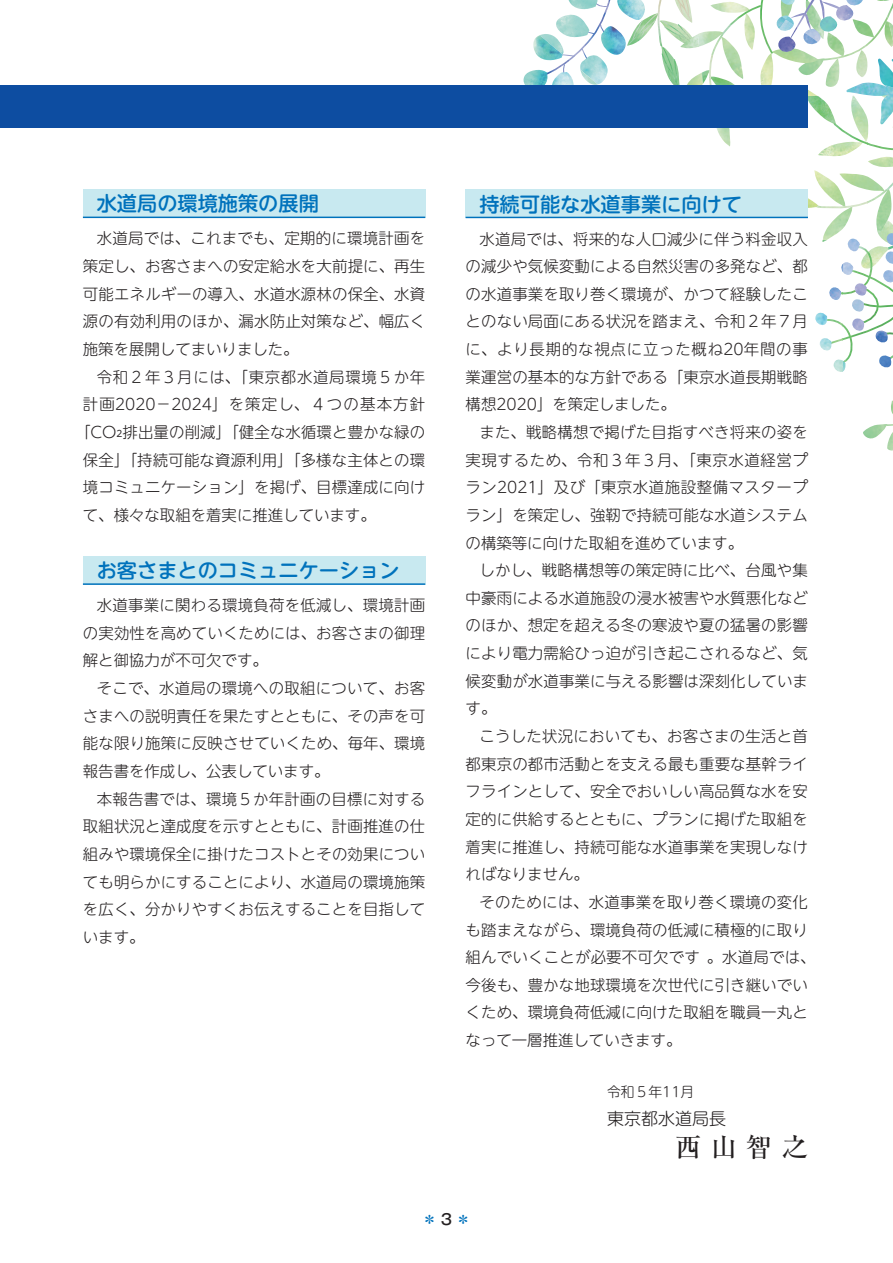
<style>
.page{position:relative;width:893px;height:1263px;background:#fff}
.page>*{position:absolute;margin:0;border:0;box-sizing:border-box;transform-origin:0 0}
.t1{font:500 26.55px "Ryumin Pr 6 N";color:#231f20}
.t2{font:500 20.25px "UD Shin M Go Pro";color:#0072bc}
.t3{font:300 16.95px "UD Shin M Go Pro";color:#231f20}
.t4{font:300 15.45px/27.6px "UD Shin M Go Pro";letter-spacing:.01em;color:#231f20;text-align:justify}
.t5{font:300 15.45px "UD Shin M Go Pro";letter-spacing:.075em;color:#231f20}
.t6{font:300 15.45px "UD Shin M Go Pro";letter-spacing:.045em;color:#231f20}
.t7{font:500 14.85px "Gothic MB101 Pr 6";color:#0072bc}
.t8{font:300 13.8px "UD Shin M Go Pro";color:#231f20}
.s1{font-weight:400;font-size:9px}
.s2{color:#231f20}
</style>
<div class="page">
<svg style="left:522px;top:0;width:371px;height:451px"></svg>
<div style="left:83px;top:189px;width:342px;height:29px;background:#c8e9f0"></div>
<hr style="left:83px;top:217px;width:342px;height:1px;background:#0072bc">
<div style="left:83px;top:556px;width:342px;height:29px;background:#c8e9f0"></div>
<hr style="left:83px;top:583px;width:342px;height:2px;background:#0072bc">
<div style="left:0;top:85px;width:808px;height:43px;background:#0d4da1"></div>
<div style="left:466px;top:189px;width:342px;height:29px;background:#c8e9f0"></div>
<hr style="left:466px;top:217px;width:342px;height:1px;background:#0072bc">
<h2 class="t2" style="left:97px;top:187px;width:224px">水道局の環境施策の展開</h2>
<p class="t4" style="left:83px;top:224px;width:344px;text-indent:14px">水道局では、これまでも、定期的に環境計画を策定し、お客さまへの安定給水を大前提に、再生可能エネルギーの導入、水道水源林の保全、水資源の有効利用のほか、漏水防止対策など、幅広く施策を展開してまいりました。</p>
<p class="t6" style="left:97px;top:364px;width:330px">令和２年３月には、「東京都水道局環境５か年</p>
<p class="t5" style="left:83px;top:392px;width:344px">計画2020－2024」を策定し、４つの基本方針</p>
<p class="t4" style="left:75px;top:417px;width:351px">「CO<span class="s1">2</span>排出量の削減」「健全な水循環と豊かな緑の</p>
<p class="t4" style="left:83px;top:445px;width:344px">保全」「持続可能な資源利用」「多様な主体との環</p>
<p class="t4" style="left:83px;top:473px;width:344px">境コミュニケーション」を掲げ、目標達成に向け</p>
<p class="t4" style="left:83px;top:500px;width:294px">て、様々な取組を着実に推進しています。</p>
<h2 class="t2" style="left:97px;top:554px;width:304px">お客さまとのコミュニケーション</h2>
<p class="t4" style="left:83px;top:591px;width:344px;text-indent:14px">水道事業に関わる環境負荷を低減し、環境計画の実効性を高めていくためには、お客さまの御理解と御協力が不可欠です。</p>
<p class="t4" style="left:83px;top:674px;width:344px;text-indent:14px">そこで、水道局の環境への取組について、お客さまへの説明責任を果たすとともに、その声を可能な限り施策に反映させていくため、毎年、環境報告書を作成し、公表しています。</p>
<p class="t4" style="left:83px;top:784px;width:344px;text-indent:14px">本報告書では、環境５か年計画の目標に対する取組状況と達成度を示すとともに、計画推進の仕組みや環境保全に掛けたコストとその効果についても明らかにすることにより、水道局の環境施策を広く、分かりやすくお伝えすることを目指しています。</p>
<h2 class="t2" style="left:479px;top:187px;width:264px">持続可能な水道事業に向けて</h2>
<p class="t4" style="left:466px;top:224px;width:344px;text-indent:14px">水道局では、将来的な人口減少に伴う料金収入の減少や気候変動による自然災害の多発など、都の水道事業を取り巻く環境が、かつて経験したことのない局面にある状況を踏まえ、令和２年７月に、より長期的な視点に立った概ね20年間の事業運営の基本的な方針である「東京水道長期戦略構想2020」を策定しました。</p>
<p class="t4" style="left:466px;top:417px;width:344px;text-indent:14px">また、戦略構想で掲げた目指すべき将来の姿を実現するため、令和３年３月、「東京水道経営プラン2021」及び「東京水道施設整備マスタープラン」を策定し、強靭で持続可能な水道システムの構築等に向けた取組を進めています。</p>
<p class="t4" style="left:466px;top:556px;width:344px;text-indent:14px">しかし、戦略構想等の策定時に比べ、台風や集中豪雨による水道施設の浸水被害や水質悪化などのほか、想定を超える冬の寒波や夏の猛暑の影響により電力需給ひっ迫が引き起こされるなど、気候変動が水道事業に与える影響は深刻化しています。</p>
<p class="t4" style="left:466px;top:721px;width:344px;text-indent:14px">こうした状況においても、お客さまの生活と首都東京の都市活動とを支える最も重要な基幹ライフラインとして、安全でおいしい高品質な水を安定的に供給するとともに、プランに掲げた取組を着実に推進し、持続可能な水道事業を実現しなければなりません。</p>
<p class="t4" style="left:466px;top:887px;width:352px;text-align:left;text-indent:14px">そのためには、水道事業を取り巻く環境の変化も踏まえながら、環境負荷の低減に積極的に取り組んでいくことが必要不可欠です 。水道局では、今後も、豊かな地球環境を次世代に引き継いでいくため、環境負荷低減に向けた取組を職員一丸となって一層推進していきます。</p>
<p class="t8" style="left:607px;top:1080px;width:89px">令和５年11月</p>
<p class="t3" style="left:607px;top:1104px;width:121px">東京都水道局長</p>
<h1 class="t1" style="left:622px;top:1126px;width:187px">　 西山智之</h1>
<p class="t7" style="left:422px;top:1207px;width:50px">＊<span class="s2">3</span>＊</p>
</div>
